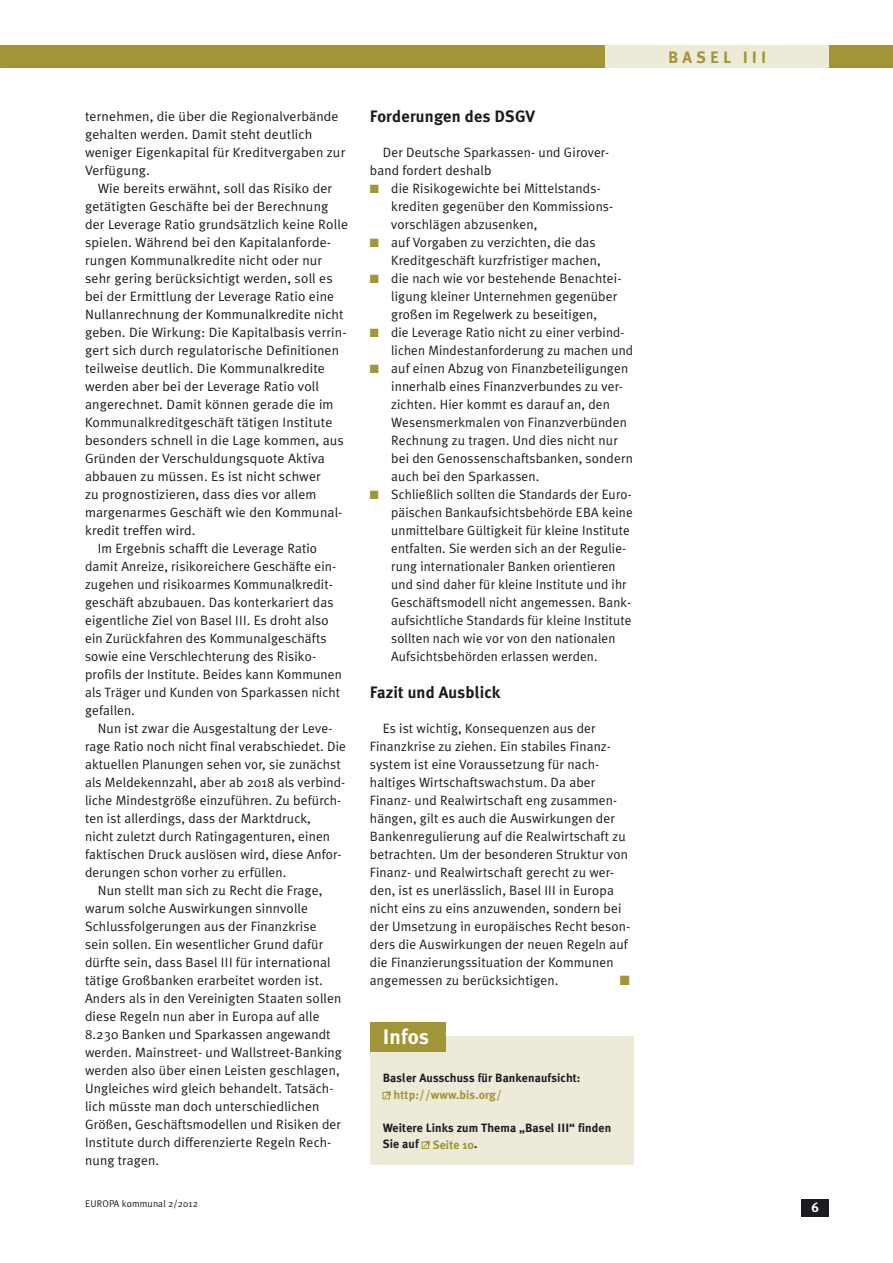
<style>
.page{position:relative;width:893px;height:1263px;background:#fff}
.page>*{position:absolute;margin:0;border:0;box-sizing:border-box;transform-origin:0 0}
.Kasten_-_Dachzeile{font:700 21px "Meta Plus";letter-spacing:.01em;color:#fff}
.Zwischen-HL_-_groß{font:700 16.5px "Meta Plus";letter-spacing:.01em;color:#1b1c20}
.t1{font:700 16.5px "Meta Plus";letter-spacing:.25em;color:#a19537}
.Fließtext{font:13.5px/18px "Meta Plus Normal";letter-spacing:.01em;color:#1b1c20}
.Fließtext_-_Einzug{font:13.5px/18px "Meta Plus Normal";letter-spacing:.01em;color:#1b1c20}
.Fließtext-2{font:13.5px "Zapf Dingbats ITC";color:#a19537}
.t2{font:700 13.5px "Meta Plus";color:#fff}
.Autorenkasten_-_Text{font:700 12px/16.5px "Meta Plus";letter-spacing:.01em;color:#1b1c20}
.Autorenkasten_-_Text-2{font:700 12px "Meta Plus";letter-spacing:.01em;color:#a19537}
.t3{font:9.75px "Meta Plus Normal";letter-spacing:.01em;color:#1b1c20}
.s1{color:#a19537}
</style>
<div class="page">
<div style="left:0;top:46px;width:893px;height:22px;background:#a19537"></div>
<div style="left:605px;top:46px;width:224px;height:22px;background:#edead8"></div>
<div style="left:370px;top:1036px;width:264px;height:129px;background:#edead8"></div>
<div style="left:383px;top:1092px;width:7px;height:7px;border:1px solid #a19537"></div>
<svg style="left:384px;top:1091px;width:7px;height:7px"></svg>
<div style="left:422px;top:1142px;width:7px;height:7px;border:1px solid #a19537"></div>
<svg style="left:423px;top:1140px;width:7px;height:8px"></svg>
<div style="left:370px;top:1022px;width:76px;height:30px;background:#a19537"></div>
<div style="left:801px;top:1199px;width:28px;height:17px;background:#1b1c20"></div>
<p class="Fließtext" style="left:85px;top:107px;width:262px">ternehmen, die über die Regionalverbände gehalten werden. Damit steht deutlich weniger Eigenkapital für Kreditvergaben zur Verfügung.</p>
<p class="Fließtext" style="left:85px;top:179px;width:265px;text-indent:13px">Wie bereits erwähnt, soll das Risiko der getätigten Geschäfte bei der Berechnung der Leverage Ratio grundsätzlich keine Rolle spielen. Während bei den Kapitalanforde&shy;rungen Kommunalkredite nicht oder nur sehr gering berücksichtigt werden, soll es bei der Ermittlung der Leverage Ratio eine Nullanrechnung der Kommunalkredite nicht geben. Die Wirkung: Die Kapitalbasis verrin&shy;gert sich durch regulatorische Definitionen teilweise deutlich. Die Kommunalkredite werden aber bei der Leverage Ratio voll angerechnet. Damit können gerade die im Kommunalkreditgeschäft tätigen Institute besonders schnell in die Lage kommen, aus Gründen der Verschuldungsquote Aktiva abbauen zu müssen. Es ist nicht schwer<br>zu prognostizieren, dass dies vor allem margenarmes Geschäft wie den Kommunal&shy;kredit treffen wird.</p>
<p class="Fließtext" style="left:85px;top:539px;width:258px;text-indent:13px">Im Ergebnis schafft die Leverage Ratio damit Anreize, risikoreichere Geschäfte ein&shy;zugehen und risikoarmes Kommunalkredit&shy;geschäft abzubauen. Das konterkariert das eigentliche Ziel von Basel III. Es droht also ein Zurückfahren des Kommunalgeschäfts sowie eine Verschlechterung des Risiko&shy;profils der Institute. Beides kann Kommunen als Träger und Kunden von Sparkassen nicht gefallen.</p>
<p class="Fließtext" style="left:85px;top:719px;width:263px;text-indent:13px">Nun ist zwar die Ausgestaltung der Leve&shy;rage Ratio noch nicht final verabschiedet. Die aktuellen Planungen sehen vor, sie zunächst als Meldekennzahl, aber ab 2018 als verbind&shy;liche Mindestgröße einzuführen. Zu befürch&shy;ten ist allerdings, dass der Marktdruck,<br>nicht zuletzt durch Ratingagenturen, einen faktischen Druck auslösen wird, diese Anfor&shy;derungen schon vorher zu erfüllen.</p>
<p class="Fließtext" style="left:85px;top:881px;width:258px;text-indent:13px">Nun stellt man sich zu Recht die Frage, warum solche Auswirkungen sinnvolle Schlussfolgerungen aus der Finanzkrise sein sollen. Ein wesentlicher Grund dafür dürfte sein, dass Basel III für international tätige Großbanken erarbeitet worden ist.<br>Anders als in den Vereinigten Staaten sollen diese Regeln nun aber in Europa auf alle 8.230 Banken und Sparkassen angewandt werden. Mainstreet- und Wallstreet-Banking werden also über einen Leisten geschlagen, Ungleiches wird gleich behandelt. Tatsäch&shy;lich müsste man doch unterschiedlichen Größen, Geschäftsmodellen und Risiken der Institute durch differenzierte Regeln Rech&shy;nung tragen.</p>
<p class="t3" style="left:85px;top:1198px;width:12px">Europa</p>
<p class="t3" style="left:122px;top:1198px;width:78px">kommunal 2/2012</p>
<p class="Zwischen-HL_-_groß" style="left:370px;top:107px;width:167px">Forderungen des DSGV</p>
<p class="Fließtext" style="left:370px;top:143px;width:241px;text-indent:13px">Der Deutsche Sparkassen- und Girover&shy;band fordert deshalb</p>
<p class="Fließtext_-_Einzug" style="left:391px;top:179px;width:222px;text-indent:-21px"><span class="s1">■</span> die Risikogewichte bei Mittelstands&shy;krediten gegenüber den Kommissions&shy;vorschlägen abzusenken,</p>
<p class="Fließtext_-_Einzug" style="left:391px;top:233px;width:211px;text-indent:-21px"><span class="s1">■</span> auf Vorgaben zu verzichten, die das<br>Kreditgeschäft kurzfristiger machen,</p>
<p class="Fließtext_-_Einzug" style="left:391px;top:269px;width:232px;text-indent:-21px"><span class="s1">■</span> die nach wie vor bestehende Benachtei&shy;ligung kleiner Unternehmen gegenüber großen im Regelwerk zu beseitigen,</p>
<p class="Fließtext_-_Einzug" style="left:391px;top:323px;width:243px;text-indent:-21px"><span class="s1">■</span> die Leverage Ratio nicht zu einer verbind&shy;lichen Mindestanforderung zu machen und</p>
<p class="Fließtext_-_Einzug" style="left:391px;top:359px;width:243px;text-indent:-21px"><span class="s1">■</span> auf einen Abzug von Finanzbeteiligungen innerhalb eines Finanzverbundes zu ver&shy;zichten. Hier kommt es darauf an, den Wesensmerkmalen von Finanzverbünden Rechnung zu tragen. Und dies nicht nur bei den Genossenschaftsbanken, sondern auch bei den Sparkassen.</p>
<p class="Fließtext_-_Einzug" style="left:391px;top:485px;width:243px;text-indent:-21px"><span class="s1">■</span> Schließlich sollten die Standards der Euro&shy;päischen Bankaufsichtsbehörde EBA keine unmittelbare Gültigkeit für kleine Institute entfalten. Sie werden sich an der Regulie&shy;rung internationaler Banken orientieren und sind daher für kleine Institute und ihr Geschäftsmodell nicht angemessen. Bank&shy;aufsichtliche Standards für kleine Institute sollten nach wie vor von den nationalen Aufsichtsbehörden erlassen werden.</p>
<p class="Zwischen-HL_-_groß" style="left:370px;top:683px;width:132px">Fazit und Ausblick</p>
<p class="Fließtext" style="left:370px;top:719px;width:262px;text-indent:13px">Es ist wichtig, Konsequenzen aus der Finanzkrise zu ziehen. Ein stabiles Finanz&shy;system ist eine Voraussetzung für nach&shy;haltiges Wirtschaftswachstum. Da aber Finanz- und Realwirtschaft eng zusammen&shy;hängen, gilt es auch die Auswirkungen der Bankenregulierung auf die Realwirtschaft zu betrachten. Um der besonderen Struktur von Finanz- und Realwirtschaft gerecht zu wer&shy;den, ist es unerlässlich, Basel III in Europa nicht eins zu eins anzuwenden, sondern bei der Umsetzung in europäisches Recht beson&shy;ders die Auswirkungen der neuen Regeln auf die Finanzierungssituation der Kommunen angemessen zu berücksichtigen.</p>
<p class="Fließtext-2" style="left:620px;top:974px;width:11px">■</p>
<p class="Kasten_-_Dachzeile" style="left:383px;top:1024px;width:48px">Infos</p>
<p class="Autorenkasten_-_Text" style="left:383px;top:1070px;width:199px">Basler Ausschuss für Bankenaufsicht:</p>
<p class="Autorenkasten_-_Text-2" style="left:394px;top:1088px;width:110px">http://www.bis.org/</p>
<p class="Autorenkasten_-_Text" style="left:383px;top:1119px;width:230px">Weitere Links zum Thema „Basel III“ finden<br>Sie auf <span class="s1">Seite 10</span>.</p>
<p class="t1" style="left:668px;top:48px;width:100px">Basel III</p>
<p class="t2" style="left:812px;top:1199px;width:9px">6</p>
</div>
